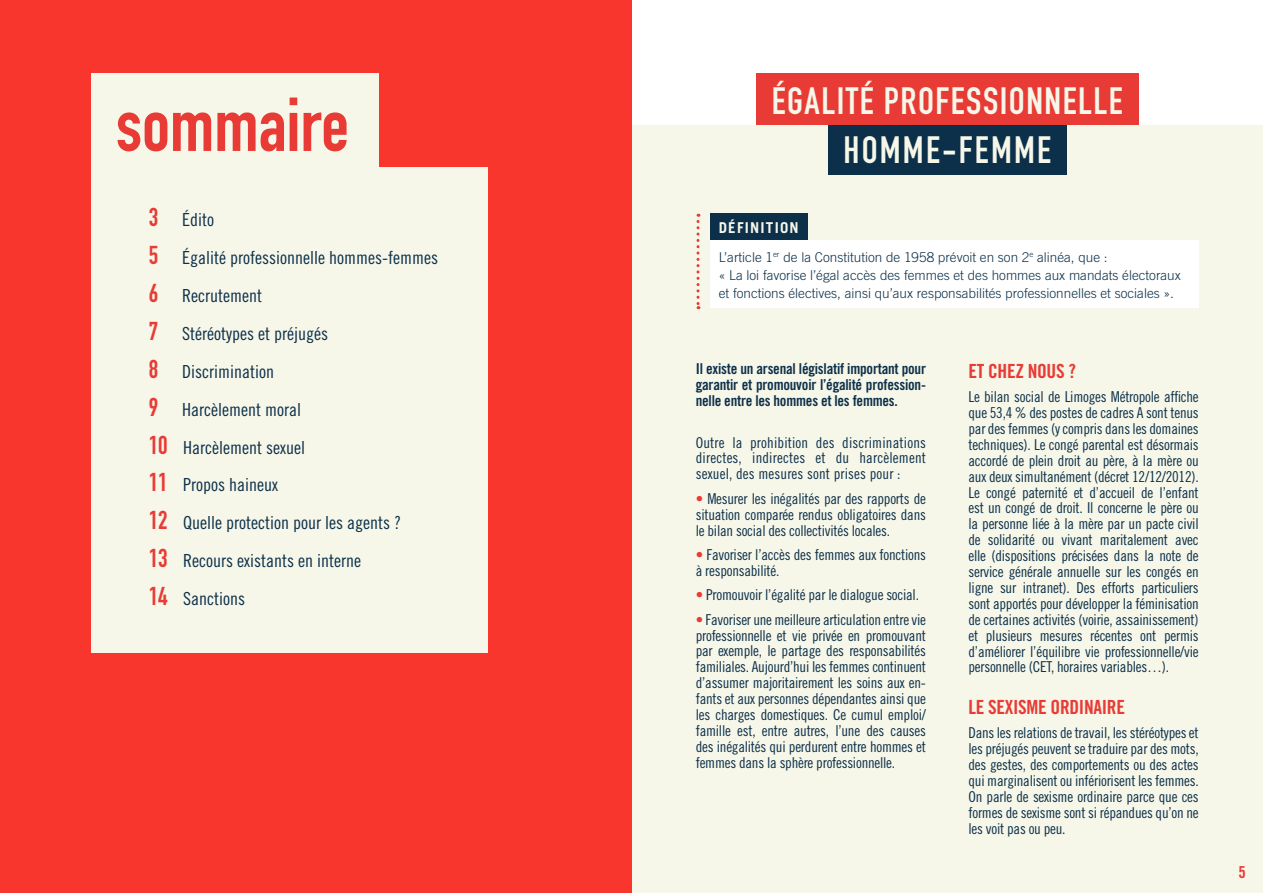
<style>
.page{position:relative;width:1263px;height:893px;background:#fff}
.page>*{position:absolute;margin:0;border:0;box-sizing:border-box;transform-origin:0 0}
.t1{font:700 75px "DIN Condensed";color:#e83b35}
.t2{font:700 37.5px "DIN Condensed";letter-spacing:.04em;color:#f6f6e9}
.t3{font:700 37.5px "DIN Condensed";letter-spacing:.06em;color:#f6f6e9}
.t4{font:19.5px "Trade Gothic Bold Cond Twenty";letter-spacing:-.015em;color:#e83b35}
.t5{font:18px/38px "Trade Gothic Cond Eighteen";color:#0c3049}
.t6{font:16.5px "Trade Gothic Bold Cond Twenty";color:#e83b35}
.t7{font:15px/15.9px "Trade Gothic Cond Eighteen";letter-spacing:-.015em;color:#0c3049;text-align:justify}
.t8{font:15px/15.9px "Trade Gothic Bold Cond Twenty";letter-spacing:-.015em;color:#0c3049;text-align:justify}
.t9{font:700 15px "Trade Gothic";letter-spacing:.08em;color:#f6f6e9}
.t10{font:300 13.5px/18px "Trade Gothic";color:#0c3049}
.s1{font-family:"DIN Condensed";font-weight:700;font-size:25.5px;color:#e83b35}
.s2{color:#e83b35}
</style>
<div class="page">
<div style="left:631px;top:0;width:632px;height:893px;background:#f6f6e9"></div>
<div style="left:0;top:0;width:1263px;height:125px;background:#fff"></div>
<div style="left:0;top:0;width:631px;height:893px;background:#f8362e"></div>
<div style="left:710px;top:241px;width:489px;height:67px;background:#fff"></div>
<div style="left:710px;top:213px;width:98px;height:27px;background:#0c3049"></div>
<svg style="left:696px;top:214px;width:3px;height:95px"></svg>
<div style="left:828px;top:125px;width:238px;height:49px;background:#0c3049"></div>
<div style="left:756px;top:74px;width:382px;height:51px;background:#e83b35"></div>
<div style="left:91px;top:168px;width:397px;height:485px;background:#f6f6e9"></div>
<div style="left:91px;top:73px;width:288px;height:102px;background:#f6f6e9"></div>
<h1 class="t1" style="left:116px;top:74px;width:235px">sommaire</h1>
<p class="t5" style="left:149px;top:200px;width:291px"><span class="s1">3</span> <sup>➔</sup> Édito<br><span class="s1">5</span> <sup>➔</sup> Égalité professionnelle hommes-femmes<br><span class="s1">6</span> <sup>➔</sup> Recrutement<br><span class="s1">7</span> <sup>➔</sup> Stéréotypes et préjugés<br><span class="s1">8</span> <sup>➔</sup> Discrimination<br><span class="s1">9</span> <sup>➔</sup> Harcèlement moral<br><span class="s1">10</span> Harcèlement sexuel<br><span class="s1">11</span> Propos haineux<br><span class="s1">12</span> Quelle protection pour les agents ?<br><span class="s1">13</span> Recours existants en interne<br><span class="s1">14</span> Sanctions</p>
<h2 class="t2" style="left:772px;top:75px;width:353px">ÉGALITÉ PROFESSIONNELLE</h2>
<h2 class="t3" style="left:844px;top:125px;width:209px">HOMME-FEMME</h2>
<p class="t9" style="left:719px;top:218px;width:81px">DÉFINITION</p>
<p class="t10" style="left:719px;top:248px;width:463px">L’article 1<sup>er</sup> de la Constitution de 1958 prévoit en son 2<sup>e</sup> alinéa, que :<br>« La loi favorise l’égal accès des femmes et des hommes aux mandats électoraux et fonctions électives, ainsi qu’aux responsabilités professionnelles et sociales ».</p>
<p class="t8" style="left:696px;top:361px;width:232px">Il existe un arsenal législatif important pour garantir et promouvoir l’égalité profession&shy;nelle entre les hommes et les femmes.</p>
<p class="t7" style="left:696px;top:434px;width:232px">Outre la prohibition des discriminations directes, indirectes et du harcèlement sexuel, des mesures sont prises pour :</p>
<p class="t7" style="left:696px;top:490px;width:232px"><span class="s2">•</span> Mesurer les inégalités par des rapports de situation comparée rendus obligatoires dans le bilan social des collectivités locales.</p>
<p class="t7" style="left:696px;top:546px;width:232px"><span class="s2">•</span> Favoriser l’accès des femmes aux fonctions à responsabilité.</p>
<p class="t7" style="left:696px;top:587px;width:225px"><span class="s2">•</span> Promouvoir l’égalité par le dialogue social.</p>
<p class="t7" style="left:696px;top:611px;width:232px"><span class="s2">•</span> Favoriser une meilleure articulation entre vie professionnelle et vie privée en promouvant par exemple, le partage des responsabilités familiales. Aujourd’hui les femmes continuent d’assumer majoritairement les soins aux en&shy;fants et aux personnes dépendantes ainsi que les charges domestiques. Ce cumul emploi/ famille est, entre autres, l’une des causes des inégalités qui perdurent entre hommes et femmes dans la sphère professionnelle.</p>
<h3 class="t4" style="left:968px;top:359px;width:109px">ET CHEZ NOUS ?</h3>
<p class="t7" style="left:968px;top:389px;width:232px">Le bilan social de Limoges Métropole affiche que 53,4 % des postes de cadres A sont tenus par des femmes (y compris dans les domaines techniques). Le congé parental est désormais accordé de plein droit au père, à la mère ou aux deux simultanément (décret 12/12/2012).<br>Le congé paternité et d’accueil de l’enfant est un congé de droit. Il concerne le père ou la personne liée à la mère par un pacte civil de solidarité ou vivant maritalement avec elle (dispositions précisées dans la note de service générale annuelle sur les congés en ligne sur intranet). Des efforts particuliers sont apportés pour développer la féminisation de certaines activités (voirie, assainissement) et plusieurs mesures récentes ont permis d’améliorer l’équilibre vie professionnelle/vie personnelle (CET, horaires variables…).</p>
<h3 class="t4" style="left:968px;top:695px;width:158px">LE SEXISME ORDINAIRE</h3>
<p class="t7" style="left:968px;top:725px;width:232px">Dans les relations de travail, les stéréotypes et les préjugés peuvent se traduire par des mots, des gestes, des comportements ou des actes qui marginalisent ou infériorisent les femmes.<br>On parle de sexisme ordinaire parce que ces formes de sexisme sont si répandues qu’on ne les voit pas ou peu.</p>
<p class="t6" style="left:1239px;top:862px;width:9px">5</p>
</div>
